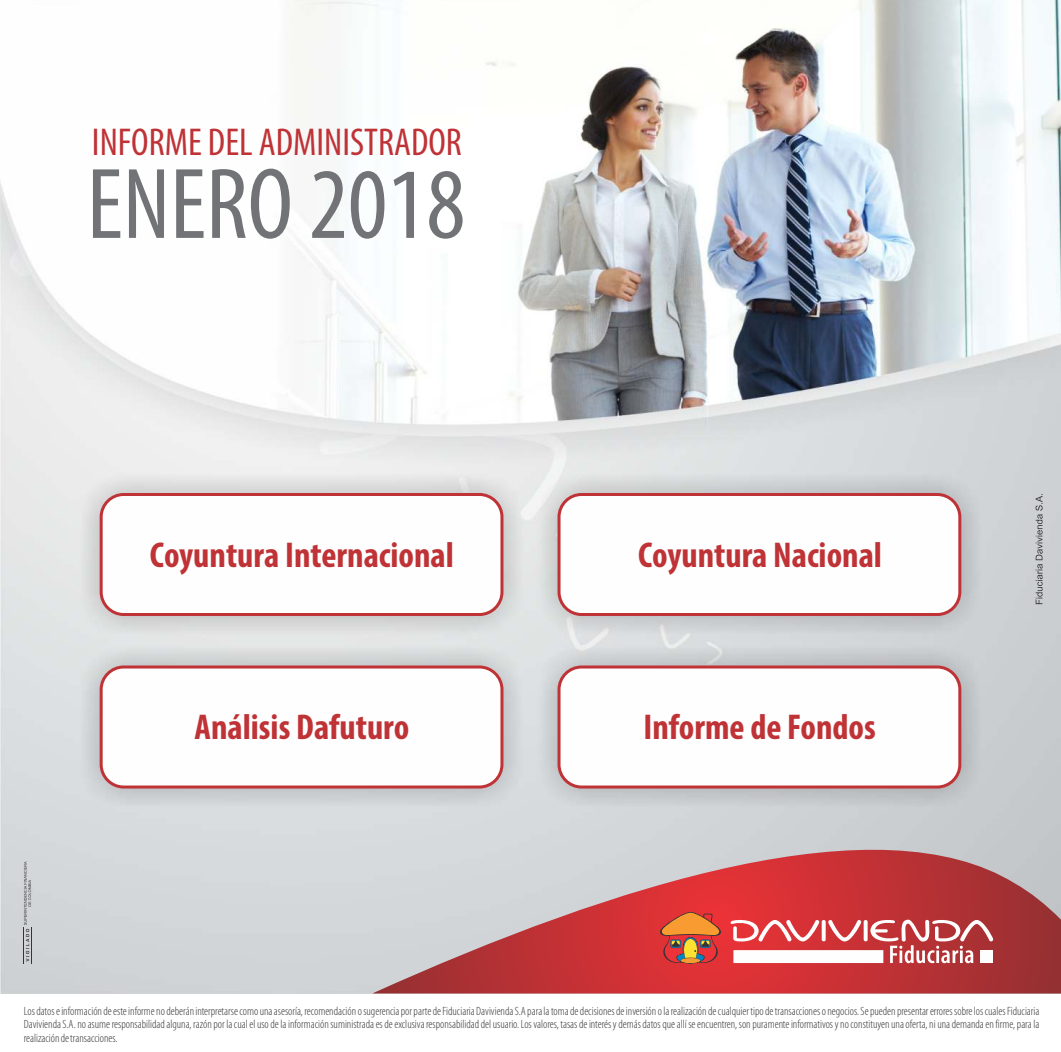
<style>
.page{position:relative;width:1061px;height:1052px;background:#fff}
.page>*{position:absolute;margin:0;border:0;box-sizing:border-box;transform-origin:0 0}
.t1{font:condensed 101.6px "Myriad Pro";color:#727376}
.t2{font:condensed 39px "Myriad Pro";color:#bf3236}
.t3{font:700 condensed 36px "Myriad Pro";color:#bf3236}
.t4{font:300 condensed 12px/13.4px "Myriad Pro";color:#373435;text-align:justify}
</style>
<div class="page">
<img style="left:0;top:0;width:1060px;height:993px">
<svg style="left:1035px;top:494px;width:7px;height:110px"></svg>
<div style="left:100px;top:665px;width:403px;height:123px;background:#fefefe;border:3px solid #bf3236;border-radius:23px"></div>
<div style="left:557px;top:665px;width:404px;height:123px;background:#fefefe;border:3px solid #bf3236;border-radius:23px"></div>
<div style="left:100px;top:493px;width:403px;height:123px;background:#fefefe;border:3px solid #bf3236;border-radius:23px"></div>
<div style="left:557px;top:493px;width:404px;height:123px;background:#fefefe;border:3px solid #bf3236;border-radius:23px"></div>
<svg style="left:372px;top:801px;width:688px;height:192px"></svg>
<svg style="left:24px;top:861px;width:7px;height:100px"></svg>
<hr style="left:23px;top:927px;width:1px;height:37px;background:#373435">
<hr style="left:31px;top:927px;width:1px;height:37px;background:#373435">
<svg style="left:656px;top:912px;width:337px;height:54px"></svg>
<div style="left:979px;top:950px;width:13px;height:13px;background:#fefefe"></div>
<h2 class="t2" style="left:92px;top:126px;width:371px">INFORME DEL ADMINISTRADOR</h2>
<h1 class="t1" style="left:87px;top:162px;width:380px">ENERO 2018</h1>
<h3 class="t3" style="left:150px;top:540px;width:305px">Coyuntura Internacional</h3>
<h3 class="t3" style="left:194px;top:712px;width:216px">Análisis Dafuturo</h3>
<h3 class="t3" style="left:638px;top:540px;width:245px">Coyuntura Nacional</h3>
<h3 class="t3" style="left:643px;top:712px;width:234px">Informe de Fondos</h3>
<p class="t4" style="left:24px;top:1005px;width:1016px">Los datos e información de este informe no deberán interpretarse como una asesoría, recomendación o sugerencia por parte de Fiduciaria Davivienda S.A para la toma de decisiones de inversión o la realización de cualquier tipo de transacciones o negocios. Se pueden presentar errores sobre los cuales Fiduciaria Davivienda S.A. no asume responsabilidad alguna, razón por la cual el uso de la información suministrada es de exclusiva responsabilidad del usuario. Los valores, tasas de interés y demás datos que allí se encuentren, son puramente informativos y no constituyen una oferta, ni una demanda en firme, para la realización de transacciones.</p>
</div>
